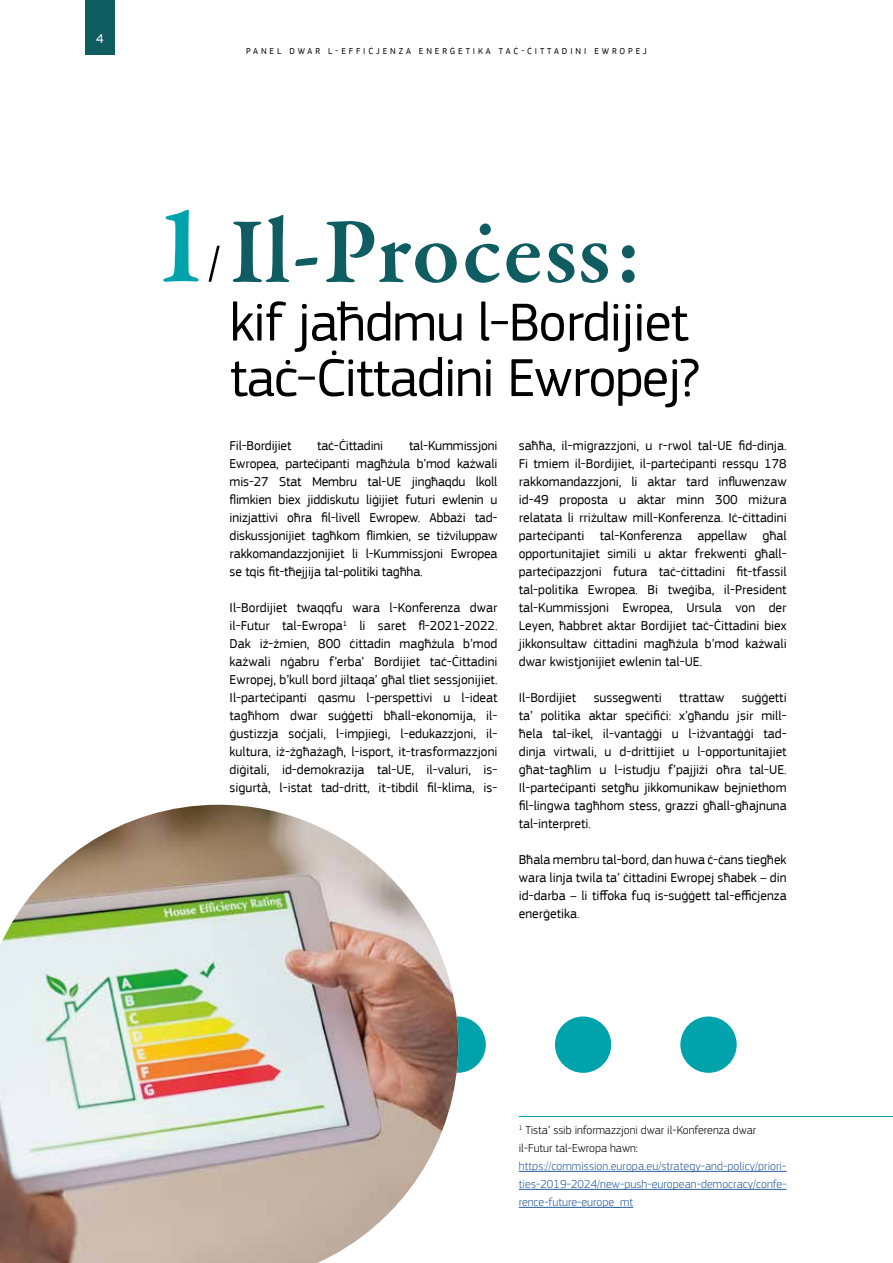
<style>
.page{position:relative;width:893px;height:1263px;background:#fff}
.page>*{position:absolute;margin:0;border:0;box-sizing:border-box;transform-origin:0 0}
.t1{font:600 94.5px "Garamond Premr Pro";letter-spacing:.015em;color:#0f5c61}
.t2{font:55.5px/55.5px "EC Square Sans Pro";letter-spacing:-.02em;color:#000}
.t3{font:13.5px/18px "EC Square Sans Pro";color:#000;text-align:justify}
.t4{font:13.5px "EC Square Sans Pro";color:#fff}
.t5{font:300 12px/18px "EC Square Sans Pro";letter-spacing:.005em;color:#275b9b;text-align:justify}
.t6{font:300 12px/18px "EC Square Sans Pro";color:#000}
.t7{font:9px "EC Square Sans Pro";letter-spacing:.32em;color:#000}
</style>
<div class="page">
<div style="left:85px;top:0;width:30px;height:54px;background:#0f5c61"></div>
<div style="left:429px;top:1016px;width:57px;height:57px;background:#00a3ab;border-radius:50%"></div>
<img style="left:0;top:805px;width:458px;height:458px">
<div style="left:680px;top:1016px;width:57px;height:57px;background:#00a3ab;border-radius:50%"></div>
<div style="left:555px;top:1016px;width:56px;height:57px;background:#00a3ab;border-radius:50%"></div>
<svg style="left:163px;top:210px;width:36px;height:72px"></svg>
<svg style="left:209px;top:246px;width:11px;height:36px"></svg>
<hr style="left:519px;top:1171px;width:268px;height:1px;background:#275b9b">
<hr style="left:519px;top:1189px;width:268px;height:1px;background:#275b9b">
<hr style="left:519px;top:1207px;width:114px;height:1px;background:#275b9b">
<hr style="left:519px;top:1116px;width:374px;height:1px;background:#00a3ab">
<p class="t4" style="left:96px;top:30px;width:9px">4</p>
<p class="t7" style="left:246px;top:46px;width:402px">PANEL DWAR L-EFFIĊJENZA ENERĠETIKA TAĊ-ĊITTADINI EWROPEJ</p>
<h1 class="t1" style="left:230px;top:195px;width:414px">Il-Proċess:</h1>
<h2 class="t2" style="left:230px;top:295px;width:471px">kif jaħdmu l-Bordijiet taċ-Ċittadini Ewropej?</h2>
<p class="t3" style="left:230px;top:437px;width:63px">Fil-Bordijiet</p>
<p class="t3" style="left:317px;top:437px;width:68px">taċ-Ċittadini</p>
<p class="t3" style="left:230px;top:437px;width:269px;text-indent:179px">tal-Kummissjoni Ewropea, parteċipanti magħżula b’mod każwali mis-27 Stat Membru tal-UE jingħaqdu lkoll flimkien biex jiddiskutu liġijiet futuri ewlenin u inizjattivi oħra fil-livell Ewropew. Abbażi tad&shy;diskussjonijiet tagħkom flimkien, se tiżviluppaw rakkomandazzjonijiet li l-Kummissjoni Ewropea se tqis fit-tħejjija tal-politiki tagħha.</p>
<p class="t3" style="left:230px;top:599px;width:269px">Il-Bordijiet twaqqfu wara l-Konferenza dwar il-Futur tal-Ewropa<sup>1</sup> li saret fl-2021-2022.<br>Dak iż-żmien, 800 ċittadin magħżula b’mod każwali nġabru f’erba’ Bordijiet taċ-Ċittadini Ewropej, b’kull bord jiltaqa’ għal tliet sessjonijiet.<br>Il-parteċipanti qasmu l-perspettivi u l-ideat tagħhom dwar suġġetti bħall-ekonomija, il&shy;ġustizzja soċjali, l-impjiegi, l-edukazzjoni, il&shy;kultura, iż-żgħażagħ, l-isport, it-trasformazzjoni diġitali, id-demokrazija tal-UE, il-valuri, is&shy;sigurtà, l-istat tad-dritt, it-tibdil fil-klima, is-</p>
<p class="t3" style="left:519px;top:437px;width:269px">saħħa, il-migrazzjoni, u r-rwol tal-UE fid-dinja.<br>Fi tmiem il-Bordijiet, il-parteċipanti ressqu 178 rakkomandazzjoni, li aktar tard influwenzaw id-49 proposta u aktar minn 300 miżura relatata li rriżultaw mill-Konferenza. Iċ-ċittadini parteċipanti tal-Konferenza appellaw għal opportunitajiet simili u aktar frekwenti għall&shy;parteċipazzjoni futura taċ-ċittadini fit-tfassil tal-politika Ewropea. Bi tweġiba, il-President tal-Kummissjoni Ewropea, Ursula von der Leyen, ħabbret aktar Bordijiet taċ-Ċittadini biex jikkonsultaw ċittadini magħżula b’mod każwali dwar kwistjonijiet ewlenin tal-UE.</p>
<p class="t3" style="left:519px;top:689px;width:59px">Il-Bordijiet</p>
<p class="t3" style="left:594px;top:689px;width:70px">sussegwenti</p>
<p class="t3" style="left:679px;top:689px;width:47px">ttrattaw</p>
<p class="t3" style="left:519px;top:689px;width:269px;text-indent:223px">suġġetti ta’ politika aktar speċifiċi: x’għandu jsir mill&shy;ħela tal-ikel, il-vantaġġi u l-iżvantaġġi tad&shy;dinja virtwali, u d-drittijiet u l-opportunitajiet għat-tagħlim u l-istudju f’pajjiżi oħra tal-UE.<br>Il-parteċipanti setgħu jikkomunikaw bejniethom fil-lingwa tagħhom stess, grazzi għall-għajnuna tal-interpreti.</p>
<p class="t3" style="left:519px;top:851px;width:269px">Bħala membru tal-bord, dan huwa ċ-ċans tiegħek wara linja twila ta’ ċittadini Ewropej sħabek – din id-darba – li tiffoka fuq is-suġġett tal-effiċjenza enerġetika.</p>
<p class="t6" style="left:519px;top:1121px;width:239px"><sup>1</sup> Tista’ ssib informazzjoni dwar il-Konferenza dwar il-Futur tal-Ewropa hawn:</p>
<p class="t5" style="left:519px;top:1157px;width:269px">https://commission.europa.eu/strategy-and-policy/priori&shy;ties-2019-2024/new-push-european-democracy/confe&shy;rence-future-europe_mt</p>
</div>
